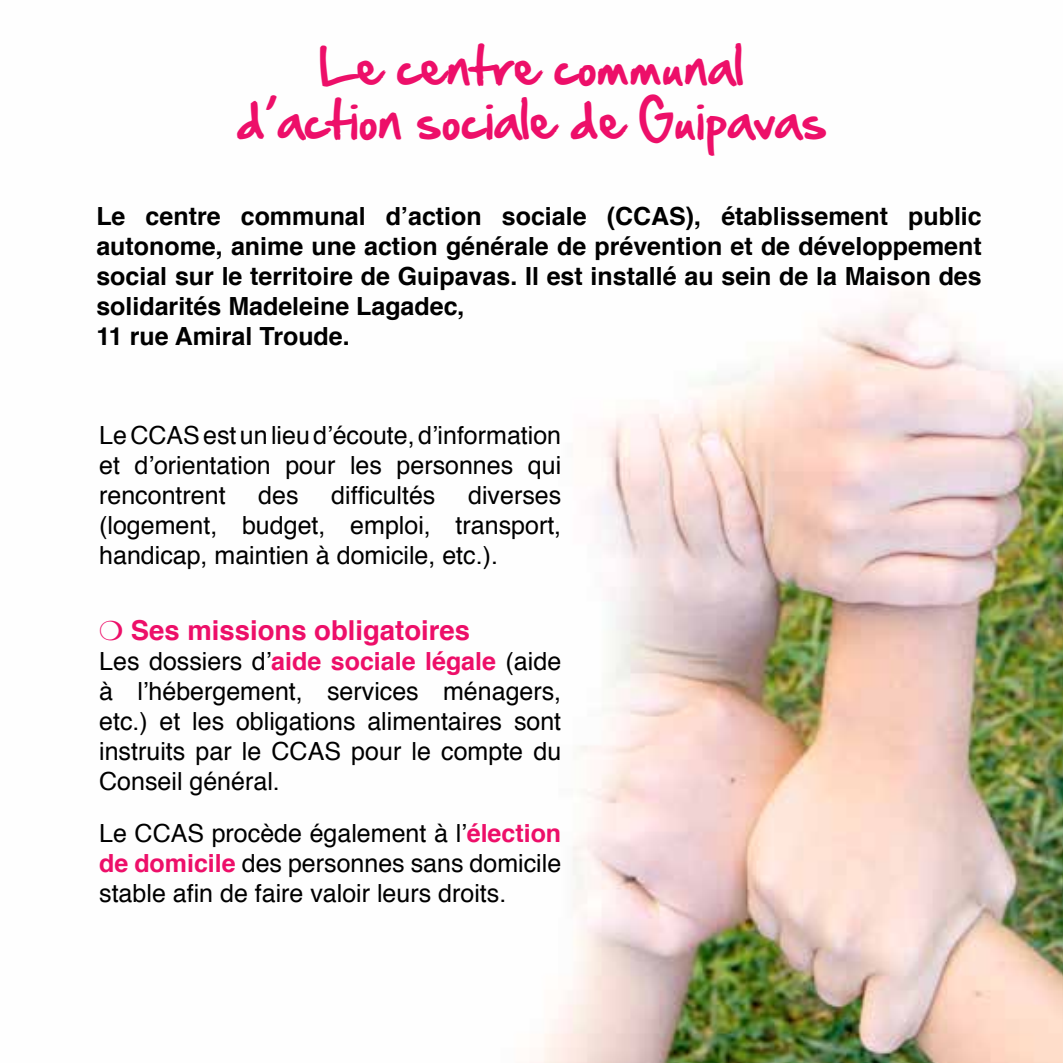
<style>
.page{position:relative;width:1063px;height:1063px;background:#fff}
.page>*{position:absolute;margin:0;border:0;box-sizing:border-box;transform-origin:0 0}
.t1{font:45px/54px "Hand Of Sean";color:#ed0f69;text-align:center}
.t2{font:700 27.5px "Helvetica";color:#ed0f69}
.t3{font:25px/30px "Helvetica";color:#000;text-align:justify}
.t4{font:700 25px/30px "Helvetica";color:#000}
.s1{font-weight:700;color:#ed0f69}
</style>
<div class="page">
<img style="left:530px;top:292px;width:533px;height:771px">
<h1 class="t1" style="left:236px;top:39px;width:593px">Le centre communal d’action sociale de Guipavas</h1>
<p class="t4" style="left:96px;top:202px;width:887px">Le centre communal d’action sociale (CCAS), établissement public autonome, anime une action générale de prévention et de développement social sur le territoire de Guipavas. Il est installé au sein de la Maison des solidarités Madeleine Lagadec,<br>11 rue Amiral Troude.</p>
<p class="t3" style="left:99px;top:421px;width:464px">Le CCAS est un lieu d’écoute, d’information et d’orientation pour les personnes qui rencontrent</p>
<p class="t3" style="left:258px;top:481px;width:42px">des</p>
<p class="t3" style="left:331px;top:481px;width:106px">difficultés</p>
<p class="t3" style="left:99px;top:481px;width:464px;text-indent:369px">diverses (logement, budget, emploi, transport, handicap, maintien à domicile, etc.).</p>
<p class="t2" style="left:131px;top:608px;width:341px">Ses missions obligatoires</p>
<p class="t3" style="left:99px;top:647px;width:464px">Les dossiers d’<span class="s1">aide sociale légale</span> (aide à l’hébergement, services ménagers, etc.) et les obligations alimentaires sont instruits par le CCAS pour le compte du Conseil général.</p>
<p class="t3" style="left:99px;top:819px;width:464px">Le CCAS procède également à l’<span class="s1">élection de domicile</span> des personnes sans domicile stable afin de faire valoir leurs droits.</p>
</div>
